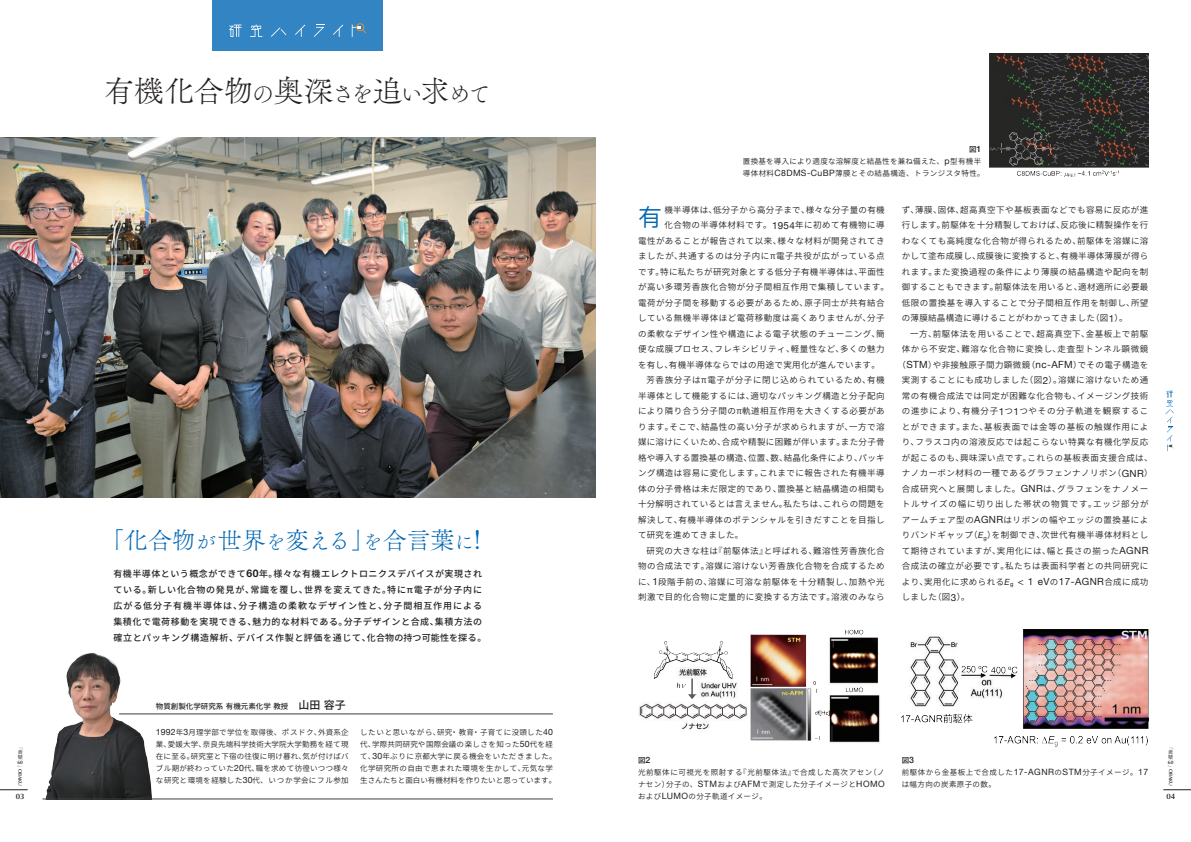
<style>
.page{position:relative;width:1191px;height:842px;background:#fff}
.page>*{position:absolute;margin:0;border:0;box-sizing:border-box;transform-origin:0 0}
.t1{font:30px "Tsuku A Old Min Pr 6 N L";color:#231f20}
.t2{font:24px "Tsuku A Old Min Pr 6 N L";letter-spacing:-.005em;color:#0166b3}
.t3{font:24px "Source Han Sans JP";color:#0166b3}
.t4{font:500 9px/16px "Source Han Sans JP";letter-spacing:.07em;color:#231f20}
.t5{font:8.5px/15.5px "Source Han Sans JP";letter-spacing:.055em;color:#231f20;text-align:justify}
.t6{font:8.5px "Source Han Sans JP";letter-spacing:.035em;color:#231f20}
.t7{font:8.5px "Source Han Sans JP";letter-spacing:.075em;color:#231f20}
.t8{font:8.5px "Source Han Sans JP";letter-spacing:.09em;color:#231f20}
.t9{font:8.5px "Source Han Sans JP";letter-spacing:.08em;color:#231f20}
.t10{font:8.5px "Source Han Sans JP";letter-spacing:.1em;color:#231f20}
.t11{font:500 8px "Classico URW";color:#231f20}
.t12{font:7.5px/12px "Source Han Sans JP";letter-spacing:.05em;color:#231f20}
.t13{font:7.5px/12px "Source Han Sans JP";letter-spacing:.02em;color:#231f20}
.t14{font:7.5px/12px "Source Han Sans JP";letter-spacing:.03em;color:#231f20}
.t15{font:500 7.5px "Source Han Sans JP";color:#231f20}
.t16{font:500 5px "Classico URW";color:#231f20}
.t17{font:500 5px/5px "Source Han Serif";color:#231f20;text-align:justify}
.s1{font-size:23px}
.s2{font-size:20px}
.s3{font-size:27px}
.s4{font-family:"Helvetica Neue";font-weight:700;font-size:10.4px}
.s5{font-size:11px}
.s6{font-family:"Helvetica Neue";font-size:8.7px}
.s7{font-weight:500}
.s8{font-family:"Helvetica Neue";font-weight:500;font-size:8.7px}
.s9{font-family:"Helvetica Neue";font-size:9.9px}
.s10{font-family:"Helvetica Neue";font-style:italic}
</style>
<div class="page">
<img style="left:638px;top:630px;width:242px;height:114px">
<img style="left:901px;top:630px;width:247px;height:99px">
<img style="left:994px;top:736px;width:153px;height:10px">
<img style="left:989px;top:53px;width:159px;height:124px">
<img style="left:46px;top:652px;width:105px;height:146px">
<div style="left:213px;top:0;width:170px;height:51px;background:#3384c2"></div>
<img style="left:0;top:138px;width:595px;height:360px">
<hr style="left:119px;top:713px;width:434px;height:1px;background:#3e3e3f">
<hr style="left:43px;top:798px;width:510px;height:1px;background:#3e3e3f">
<svg style="left:229px;top:25px;width:12px;height:12px"></svg>
<svg style="left:250px;top:25px;width:12px;height:12px"></svg>
<svg style="left:333px;top:25px;width:10px;height:12px"></svg>
<svg style="left:295px;top:25px;width:10px;height:12px"></svg>
<svg style="left:271px;top:27px;width:15px;height:10px"></svg>
<svg style="left:314px;top:26px;width:10px;height:11px"></svg>
<svg style="left:352px;top:23px;width:14px;height:14px"></svg>
<svg style="left:1165px;top:391px;width:9px;height:60px"></svg>
<svg style="left:0;top:789px;width:28px;height:1px"></svg>
<svg style="left:1163px;top:789px;width:28px;height:1px"></svg>
<h1 class="t1" style="left:104px;top:65px;width:388px">有機化合物<span class="s1">の</span>奥深<span class="s1">さを</span>追<span class="s1">い</span>求<span class="s1">めて</span></h1>
<p class="t17" style="left:18px;top:745px;width:7px">「黄檗</p>
<p class="t16" style="left:17px;top:759px;width:7px">60</p>
<p class="t17" style="left:18px;top:765px;width:5px">」</p>
<p class="t16" style="left:24px;top:769px;width:19px;rotate:90deg">OBAKU</p>
<p class="t11" style="left:16px;top:790px;width:10px">03</p>
<h2 class="t2" style="left:100px;top:519px;width:383px">「化合物<span class="s2">が</span>世界<span class="s2">を</span>変える」<span class="s2">を</span>合言葉<span class="s2">に</span><span class="s3">!</span></h2>
<p class="t4" style="left:113px;top:566px;width:375px">有機半導体という概念ができて<span class="s4">60</span>年。様々な有機エレクトロニクスデバイスが実現されている。新しい化合物の発見が、常識を覆し、世界を変えてきた。特にπ電子が分子内に広がる低分子有機半導体は、分子構造の柔軟なデザイン性と、分子間相互作用による集積化で電荷移動を実現できる、魅力的な材料である。分子デザインと合成、集積方法の確立とパッキング構造解析、デバイス作製と評価を通じて、化合物の持つ可能性を探る。</p>
<p class="t15" style="left:156px;top:702px;width:191px">物質創製化学研究系有機元素化学教授 <span class="s5">山田容子</span></p>
<p class="t12" style="left:156px;top:727px;width:194px;text-align:justify"><span class="s6">1992</span>年<span class="s6">3</span>月理学部で学位を取得後、ポスドク、外資系企業、愛媛大学、奈良先端科学技術大学院大学勤務を経て現在に至る。研究室と下宿の往復に明け暮れ、気が付けばバブル期が終わっていた<span class="s6">20</span>代、職を求めて彷徨いつつ様々な研究と環境を経験した<span class="s6">30</span>代、いつか学会にフル参加</p>
<p class="t13" style="left:360px;top:727px;width:198px">したいと思いながら、研究・教育・子育てに没頭した<span class="s6">40</span>代、学際共同研究や国際会議の楽しさを知った<span class="s6">50</span>代を経て、<span class="s6">30</span>年ぶりに京都大学に戻る機会をいただきました。化学研究所の自由で恵まれた環境を生かして、元気な学生さんたちと面白い有機材料を作りたいと思っています。</p>
<p class="t14" style="left:743px;top:143px;width:243px;text-indent:226px"><span class="s7">図</span><span class="s8">1</span>置換基を導入により適度な溶解度と結晶性を兼ね備えた、<span class="s6">p</span>型有機半導体材料<span class="s6">C8DMS-CuBP</span>薄膜とその結晶構造、トランジスタ特性。</p>
<h2 class="t3" style="left:638px;top:204px;width:25px">有</h2>
<p class="t6" style="left:664px;top:205px;width:222px">機半導体は、低分子から高分子まで、様々な分子量の有機</p>
<p class="t5" style="left:664px;top:218px;width:222px">化合物の半導体材料です。<span class="s9">1954</span>年に初めて有機物に導</p>
<p class="t5" style="left:638px;top:233px;width:248px">電性があることが報告されて以来、様々な材料が開発されてき</p>
<p class="t5" style="left:638px;top:249px;width:248px">ましたが、共通するのは分子内にπ電子共役が広がっている点</p>
<p class="t6" style="left:638px;top:267px;width:248px">です。特に私たちが研究対象とする低分子有機半導体は、平面性</p>
<p class="t5" style="left:638px;top:280px;width:252px">が高い多環芳香族化合物が分子間相互作用で集積しています。</p>
<p class="t5" style="left:638px;top:295px;width:248px">電荷が分子間を移動する必要があるため、原子同士が共有結合</p>
<p class="t5" style="left:638px;top:311px;width:248px">している無機半導体ほど電荷移動度は高くありませんが、分子</p>
<p class="t5" style="left:638px;top:326px;width:248px">の柔軟なデザイン性や構造による電子状態のチューニング、簡</p>
<p class="t5" style="left:638px;top:342px;width:248px">便な成膜プロセス、フレキシビリティ、軽量性など、多くの魅力</p>
<p class="t6" style="left:638px;top:360px;width:243px">を有し、有機半導体ならではの用途で実用化が進んでいます。</p>
<p class="t7" style="left:646px;top:375px;width:240px">芳香族分子はπ電子が分子に閉じ込められているため、有機</p>
<p class="t5" style="left:638px;top:388px;width:248px">半導体として機能するには、適切なパッキング構造と分子配向</p>
<p class="t5" style="left:638px;top:404px;width:248px">により隣り合う分子間のπ軌道相互作用を大きくする必要があ</p>
<p class="t5" style="left:638px;top:419px;width:248px">ります。そこで、結晶性の高い分子が求められますが、一方で溶</p>
<p class="t6" style="left:638px;top:437px;width:248px">媒に溶けにくいため、合成や精製に困難が伴います。また分子骨</p>
<p class="t6" style="left:638px;top:453px;width:248px">格や導入する置換基の構造、位置、数、結晶化条件により、パッキ</p>
<p class="t5" style="left:638px;top:466px;width:248px">ング構造は容易に変化します。これまでに報告された有機半導</p>
<p class="t5" style="left:638px;top:481px;width:248px">体の分子骨格は未だ限定的であり、置換基と結晶構造の相関も</p>
<p class="t6" style="left:638px;top:499px;width:248px">十分解明されているとは言えません。私たちは、これらの問題を</p>
<p class="t5" style="left:638px;top:512px;width:248px">解決して、有機半導体のポテンシャルを引きだすことを目指し</p>
<p class="t6" style="left:638px;top:530px;width:107px">て研究を進めてきました。</p>
<p class="t5" style="left:646px;top:543px;width:240px">研究の大きな柱は『前駆体法』と呼ばれる、難溶性芳香族化合</p>
<p class="t5" style="left:638px;top:559px;width:248px">物の合成法です。溶媒に溶けない芳香族化合物を合成するため</p>
<p class="t5" style="left:638px;top:574px;width:248px">に、<span class="s9">1</span>段階手前の、溶媒に可溶な前駆体を十分精製し、加熱や光</p>
<p class="t5" style="left:638px;top:590px;width:248px">刺激で目的化合物に定量的に変換する方法です。溶液のみなら</p>
<p class="t5" style="left:901px;top:202px;width:248px">ず、薄膜、固体、超高真空下や基板表面などでも容易に反応が進行します。前駆体を十分精製しておけば、反応後に精製操作を行わなくても高純度な化合物が得られるため、前駆体を溶媒に溶かして塗布成膜し、成膜後に変換すると、有機半導体薄膜が得られます。また変換過程の条件により薄膜の結晶構造や配向を制御することもできます。前駆体法を用いると、適材適所に必要最低限の置換基を導入することで分子間相互作用を制御し、所望の薄膜結晶構造に導けることがわかってきました（図<span class="s9">1</span>）。</p>
<p class="t5" style="left:910px;top:326px;width:240px">一方、前駆体法を用いることで、超高真空下、金基板上で前駆</p>
<p class="t7" style="left:901px;top:344px;width:248px">体から不安定、難溶な化合物に変換し、走査型トンネル顕微鏡</p>
<p class="t5" style="left:897px;top:357px;width:252px">（<span class="s9">STM</span>）や非接触原子間力顕微鏡（<span class="s9">nc-AFM</span>）でその電子構造を</p>
<p class="t5" style="left:901px;top:373px;width:248px">実測することにも成功しました（図<span class="s9">2</span>）。溶媒に溶けないため通</p>
<p class="t5" style="left:901px;top:388px;width:248px">常の有機合成法では同定が困難な化合物も、イメージング技術</p>
<p class="t8" style="left:901px;top:406px;width:248px">の進歩により、有機分子<span class="s9">1</span>つ<span class="s9">1</span>つやその分子軌道を観察するこ</p>
<p class="t7" style="left:901px;top:422px;width:248px">とができます。また、基板表面では金等の基板の触媒作用によ</p>
<p class="t5" style="left:901px;top:435px;width:248px">り、フラスコ内の溶液反応では起こらない特異な有機化学反応</p>
<p class="t5" style="left:901px;top:450px;width:252px">が起こるのも、興味深い点です。これらの基板表面支援合成は、</p>
<p class="t5" style="left:901px;top:466px;width:252px">ナノカーボン材料の一種であるグラフェンナノリボン（<span class="s9">GNR</span>）</p>
<p class="t9" style="left:901px;top:484px;width:248px">合成研究へと展開しました。<span class="s9">GNR</span>は、グラフェンをナノメー</p>
<p class="t10" style="left:901px;top:499px;width:248px">トルサイズの幅に切り出した帯状の物質です。エッジ部分が</p>
<p class="t5" style="left:901px;top:512px;width:248px">アームチェア型の<span class="s9">AGNR</span>はリボンの幅やエッジの置換基によ</p>
<p class="t5" style="left:901px;top:528px;width:248px">りバンドギャップ（<span class="s10">E</span><sub>g</sub>）を制御でき、次世代有機半導体材料とし</p>
<p class="t5" style="left:901px;top:543px;width:248px">て期待されていますが、実用化には、幅と長さの揃った<span class="s9">AGNR</span></p>
<p class="t5" style="left:901px;top:559px;width:248px">合成法の確立が必要です。私たちは表面科学者との共同研究に</p>
<p class="t5" style="left:901px;top:574px;width:248px">より、実用化に求められる<span class="s10">E</span><sub>g</sub> <span class="s9">&lt; 1 eV</span>の<span class="s9">17-AGNR</span>合成に成功</p>
<p class="t5" style="left:901px;top:590px;width:70px">しました（図<span class="s9">3</span>）。</p>
<p class="t12" style="left:638px;top:754px;width:248px"><span class="s7">図</span><span class="s8">2<br></span>光前駆体に可視光を照射する『光前駆体法』で合成した高次アセン（ノナセン）分子の、<span class="s6">STM</span>および<span class="s6">AFM</span>で測定した分子イメージと<span class="s6">HOMO</span>および<span class="s6">LUMO</span>の分子軌道イメージ。</p>
<p class="t12" style="left:901px;top:754px;width:248px"><span class="s7">図</span><span class="s8">3<br></span>前駆体から金基板上で合成した<span class="s6">17-AGNR</span>の<span class="s6">STM</span>分子イメージ。<span class="s6">17</span>は幅方向の炭素原子の数。</p>
<p class="t17" style="left:1168px;top:745px;width:7px">「黄檗</p>
<p class="t16" style="left:1168px;top:759px;width:7px">60</p>
<p class="t17" style="left:1168px;top:765px;width:5px">」</p>
<p class="t16" style="left:1174px;top:769px;width:19px;rotate:90deg">OBAKU</p>
<p class="t11" style="left:1166px;top:790px;width:10px">04</p>
</div>
